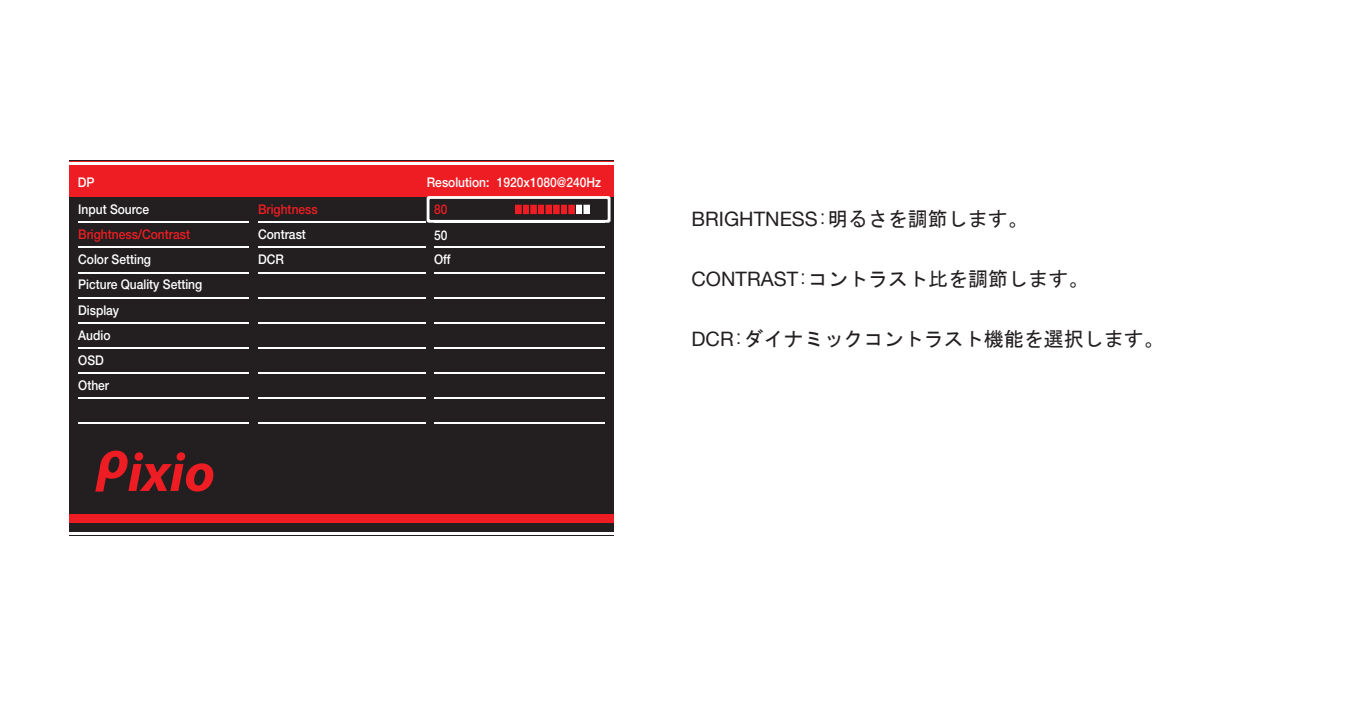
<style>
.page{position:relative;width:1347px;height:709px;background:#fff}
.page>*{position:absolute;margin:0;border:0;box-sizing:border-box;transform-origin:0 0}
.t1{font:20px "MS Gothic";color:#231f20}
.t2{font:500 13.25px/25.2px "Helvetica Neue";color:#fff;scale:.9 1}
.t3{font:500 13.25px "Helvetica Neue";color:#ee1d23;scale:.9 1}
.s1{font-family:"Helvetica Neue"}
</style>
<div class="page">
<div style="left:69px;top:161px;width:544px;height:375px;background:#231f20"></div>
<div style="left:69px;top:161px;width:544px;height:35px;background:#ee1d23"></div>
<div style="left:69px;top:514px;width:544px;height:9px;background:#ee1d23"></div>
<svg style="left:95px;top:450px;width:118px;height:41px"></svg>
<hr style="left:70px;top:162px;width:543px;height:1px;background:#fff">
<hr style="left:70px;top:164px;width:543px;height:1px;background:#fff">
<hr style="left:78px;top:247px;width:171px;height:1px;background:#fff">
<hr style="left:78px;top:272px;width:171px;height:1px;background:#fff">
<hr style="left:78px;top:297px;width:171px;height:1px;background:#fff">
<hr style="left:78px;top:322px;width:171px;height:1px;background:#fff">
<hr style="left:78px;top:347px;width:171px;height:2px;background:#fff">
<hr style="left:78px;top:372px;width:171px;height:2px;background:#fff">
<hr style="left:78px;top:397px;width:171px;height:2px;background:#fff">
<hr style="left:78px;top:423px;width:171px;height:1px;background:#fff">
<hr style="left:78px;top:221px;width:171px;height:2px;background:#fff">
<hr style="left:258px;top:247px;width:167px;height:1px;background:#fff">
<hr style="left:258px;top:272px;width:167px;height:1px;background:#fff">
<hr style="left:258px;top:297px;width:167px;height:1px;background:#fff">
<hr style="left:258px;top:322px;width:167px;height:1px;background:#fff">
<hr style="left:258px;top:347px;width:167px;height:2px;background:#fff">
<hr style="left:258px;top:372px;width:167px;height:2px;background:#fff">
<hr style="left:258px;top:397px;width:167px;height:2px;background:#fff">
<hr style="left:258px;top:423px;width:167px;height:1px;background:#fff">
<hr style="left:258px;top:221px;width:167px;height:2px;background:#fff">
<hr style="left:434px;top:247px;width:171px;height:1px;background:#fff">
<hr style="left:434px;top:272px;width:171px;height:1px;background:#fff">
<hr style="left:434px;top:297px;width:171px;height:1px;background:#fff">
<hr style="left:434px;top:322px;width:171px;height:1px;background:#fff">
<hr style="left:434px;top:347px;width:171px;height:2px;background:#fff">
<hr style="left:434px;top:372px;width:171px;height:2px;background:#fff">
<hr style="left:434px;top:397px;width:171px;height:2px;background:#fff">
<hr style="left:434px;top:423px;width:171px;height:1px;background:#fff">
<hr style="left:70px;top:532px;width:543px;height:1px;background:#fff">
<hr style="left:70px;top:533px;width:543px;height:1px;background:#fff">
<svg style="left:426px;top:196px;width:184px;height:27px"></svg>
<p class="t2" style="left:78px;top:169px;width:20px">DP</p>
<p class="t2" style="left:427px;top:169px;width:195px">Resolution: 1920x1080@240Hz</p>
<p class="t2" style="left:78px;top:196px;width:80px">Input Source</p>
<p class="t2" style="left:78px;top:247px;width:82px">Color Setting</p>
<p class="t3" style="left:78px;top:227px;width:126px">Brightness/Contrast</p>
<p class="t2" style="left:78px;top:272px;width:139px">Picture Quality Setting<br>Display<br>Audio<br>OSD<br>Other</p>
<p class="t3" style="left:258px;top:201px;width:68px">Brightness</p>
<p class="t2" style="left:258px;top:221px;width:55px">Contrast<br>DCR</p>
<p class="t3" style="left:434px;top:201px;width:16px">80</p>
<p class="t2" style="left:434px;top:222px;width:20px;line-height:24.5px">50<br>Off</p>
<h1 class="t1" style="left:691px;top:209px;width:338px"><span class="s1">BRIGHTNESS</span>:明るさを調節します。</h1>
<h1 class="t1" style="left:691px;top:269px;width:398px"><span class="s1">CONTRAST</span>:コントラスト比を調節します。</h1>
<h1 class="t1" style="left:691px;top:329px;width:474px"><span class="s1">DCR</span>:ダイナミックコントラスト機能を選択します。</h1>
</div>
